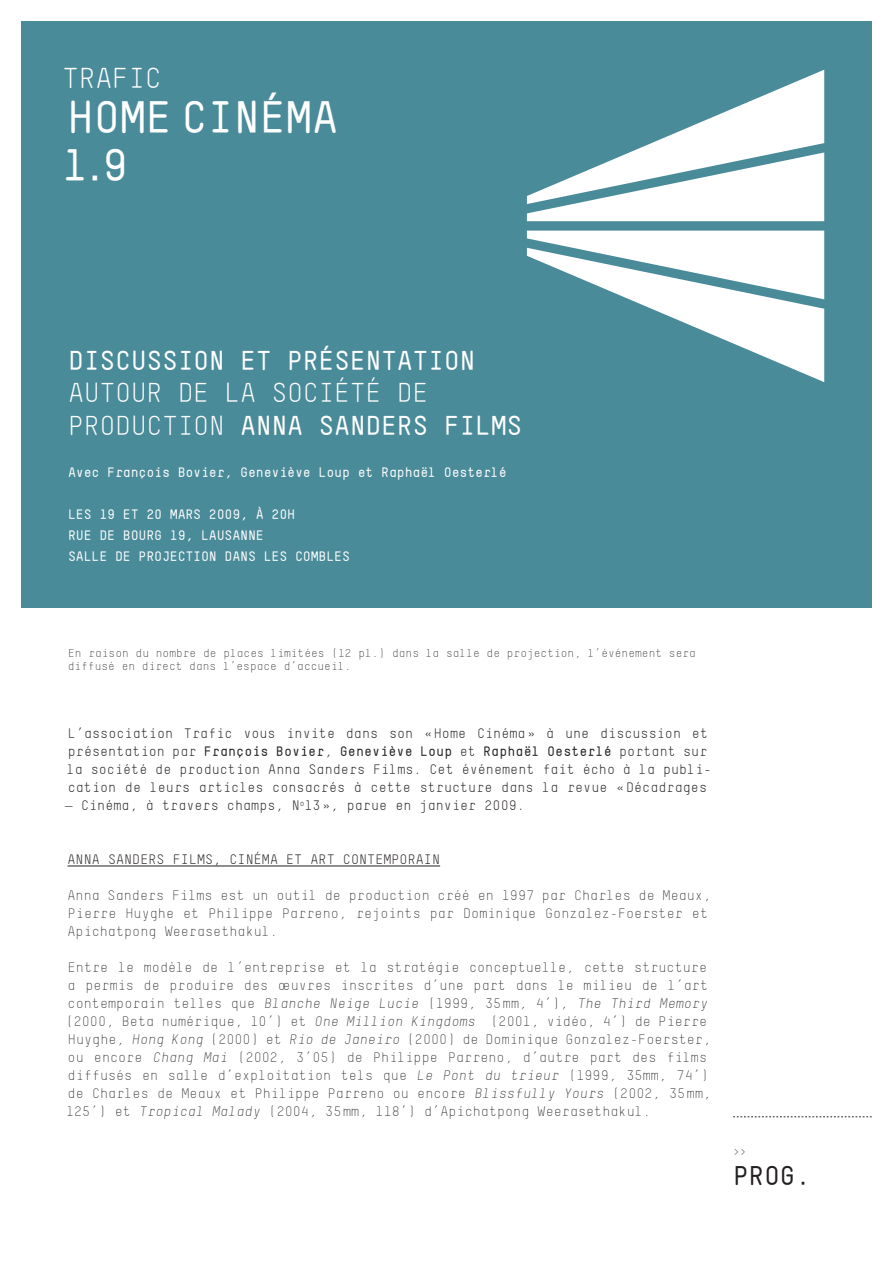
<style>
.page{position:relative;width:893px;height:1263px;background:#fff}
.page>*{position:absolute;margin:0;border:0;box-sizing:border-box;transform-origin:0 0}
.t1{font:700 45px/48px "TSTAR Mono Round";letter-spacing:-.02em;color:#fff}
.t2{font:28.5px "TSTAR Mono Round";color:#fff}
.t3{font:27px/32.4px "TSTAR Mono Round";letter-spacing:-.02em;color:#fff}
.t4{font:700 27px "TSTAR Mono Round";letter-spacing:-.02em;color:#fff}
.t5{font:700 26.85px "TSTAR Mono Round";color:#231f20}
.t6{font:300 13.5px/18px "TSTAR Mono Round";color:#231f20}
.t7{font:13.5px/18px "TSTAR Mono Round";color:#231f20}
.t8{font:700 13.5px/21px "TSTAR Mono Round";letter-spacing:-.02em;color:#fff}
.t9{font:300 11.25px/13.5px "TSTAR Mono Round";color:#231f20}
.s1{font-weight:700}
</style>
<div class="page">
<hr style="left:68px;top:866px;width:372px;height:1px;background:#231f20">
<svg style="left:733px;top:1116px;width:139px;height:1px"></svg>
<div style="left:21px;top:21px;width:851px;height:587px;background:#4a8b99"></div>
<svg style="left:527px;top:70px;width:297px;height:151px"></svg>
<svg style="left:527px;top:231px;width:297px;height:151px"></svg>
<h2 class="t2" style="left:62px;top:61px;width:95px">Trafic</h2>
<h1 class="t1" style="left:61px;top:93px;width:279px">HOME CINÉMA<br>1.9</h1>
<h3 class="t4" style="left:68px;top:344px;width:409px">DISCUSSION ET PRÉSENTATION</h3>
<h3 class="t3" style="left:68px;top:376px;width:456px">autour de la société de production <span class="s1">ANNA SANDERS FILMS</span></h3>
<p class="t8" style="left:68px;top:461px;width:440px">AVEC FRANÇOIS BOVIER, GENEVIÈVE LOUP ET RAPHAËL OESTERLÉ</p>
<p class="t8" style="left:68px;top:503px;width:226px">LES 19 ET 20 MARS 2009, À 20H<br>RUE DE BOURG</p>
<p class="t8" style="left:68px;top:524px;width:284px;text-indent:102px">19, LAUSANNE<br>SALLE DE PROJECTION DANS LES COMBLES</p>
<p class="t9" style="left:68px;top:646px;width:630px">En raison du nombre de places limitées (12 pl.) dans la salle de projection, l’événement sera diffusé en direct dans l’espace d’accueil.</p>
<p class="t7" style="left:67px;top:724px;width:646px">L’association Trafic vous invite dans son «Home Cinéma» à une discussion et présentation par <span class="s1">FRANÇOIS BOVIER</span>, <span class="s1">GENEVIÈVE LOUP</span> et <span class="s1">RAPHAËL OESTERLÉ</span> portant sur la société de production Anna Sanders Films. Cet événement fait écho à la publi&shy;cation de leurs articles consacrés à cette structure dans la revue «Décadrages</p>
<p class="t7" style="left:65px;top:796px;width:461px">— Cinéma, à travers champs, N<sup>o</sup>13», parue en janvier 2009.</p>
<p class="t7" style="left:68px;top:850px;width:17px">Anna</p>
<p class="t7" style="left:108px;top:850px;width:17px">Sand</p>
<p class="t7" style="left:140px;top:850px;width:298px">ers Films , cinéma et art contemporain</p>
<p class="t6" style="left:67px;top:886px;width:645px">Anna Sanders Films est un outil de production créé en 1997 par Charles de Meaux,<br>Pierre Huyghe et Philippe Parreno, rejoints par Dominique Gonzalez-Foerster et<br>Apichatpong Weerasethakul.</p>
<p class="t6" style="left:66px;top:958px;width:647px">Entre le modèle de l’entreprise et la stratégie conceptuelle, cette structure a permis de produire des oeuvres inscrites d’une part dans le milieu de l’art contemporain telles que Blanche Neige Lucie (1999, 35mm, 4’), The Third Memory (2000, Beta numérique, 10’) et One Million Kingdoms (2001, vidéo, 4’) de Pierre Huyghe, Hong Kong (2000) et Rio de Janeiro (2000) de Dominique Gonzalez-Foerster, ou encore Chang Mai (2002, 3’05) de Philippe Parreno, d’autre part des films diffusés en salle d’exploitation tels que Le Pont du trieur (1999, 35mm, 74’) de Charles de Meaux et Philippe Parreno ou encore Blissfully Yours (2002, 35mm, 125’) et Tropical Malady (2004, 35mm, 118’) d’Apichatpong Weerasethakul.</p>
<p class="t9" style="left:733px;top:1144px;width:15px">&gt;&gt;</p>
<h3 class="t5" style="left:733px;top:1159px;width:80px">PROG .</h3>
</div>
